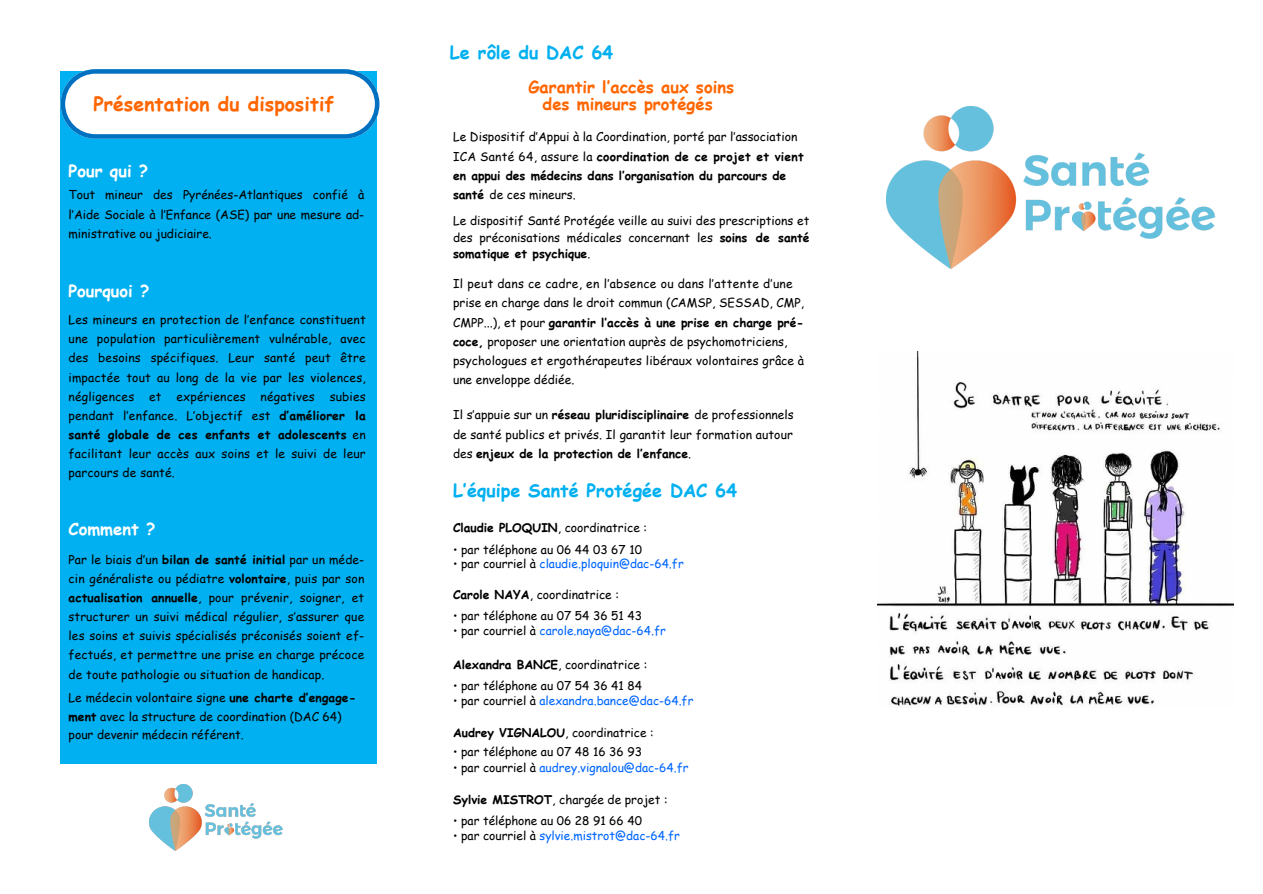
<style>
.page{position:relative;width:1263px;height:894px;background:#fff}
.page>*{position:absolute;margin:0;border:0;box-sizing:border-box;transform-origin:0 0}
.t1{font:700 19.5px "Comic Sans MS";color:#f60}
.t2{font:700 18px "Comic Sans MS";color:#00b0f0}
.t3{font:700 16.5px/16.8px "Comic Sans MS";color:#f60;text-align:center}
.t4{font:700 16.5px "Comic Sans MS";color:#fff}
.t5{font:12px/19px "Comic Sans MS";color:#000;text-align:justify}
.t6{font:12px "Comic Sans MS";color:#06f}
.t7{font:700 12px "Comic Sans MS";color:#000}
.t8{font:12px "Comic Sans MS";letter-spacing:.025em;color:#000}
.t9{font:700 12px "Comic Sans MS";letter-spacing:.02em;color:#000}
.s1{font-weight:700}
.s2{font-weight:400}
.s3{color:#000}
</style>
<div class="page">
<div style="left:61px;top:71px;width:316px;height:693px;background:#00b0f0"></div>
<div style="left:61px;top:69px;width:318px;height:70px;background:#fff;border-radius:35px"></div>
<div style="left:56px;top:65px;width:328px;height:78px;border:9px solid #0070c0;border-radius:35px"></div>
<img style="left:878px;top:352px;width:355px;height:355px">
<img style="left:887px;top:106px;width:328px;height:162px">
<img style="left:150px;top:784px;width:133px;height:65px">
<p class="t1" style="left:93px;top:90px;width:242px">Présentation du dispositif</p>
<p class="t4" style="left:69px;top:158px;width:81px">Pour qui ?</p>
<p class="t5" style="left:69px;top:185px;width:297px">Tout mineur des Pyrénées-Atlantiques confié à l’Aide Sociale à l’Enfance (ASE) par une mesure ad&shy;ministrative ou judiciaire.</p>
<p class="t4" style="left:68px;top:278px;width:82px">Pourquoi ?</p>
<p class="t5" style="left:69px;top:310px;width:299px">Les mineurs en protection de l’enfance constituent une population particulièrement vulnérable, avec des besoins spécifiques. Leur santé peut être impactée tout au long de la vie par les violences, négligences et expériences négatives subies pendant l’enfance. L’objectif est <span class="s1">d’améliorer la santé globale de ces enfants et adolescents</span> en facilitant leur accès aux soins et le suivi de leur parcours de santé.</p>
<p class="t4" style="left:69px;top:516px;width:88px">Comment ?</p>
<p class="t5" style="left:69px;top:549px;width:297px">Par le biais d’un <span class="s1">bilan de santé initial</span> par un méde&shy;cin généraliste ou pédiatre <span class="s1">volontaire</span>, puis par son <span class="s1">actualisation annuelle</span>, pour prévenir, soigner, et structurer un suivi médical régulier, s’assurer que les soins et suivis spécialisés préconisés soient ef&shy;fectués, et permettre une prise en charge précoce de toute pathologie ou situation de handicap.</p>
<p class="t5" style="left:69px;top:687px;width:289px">Le médecin volontaire signe <span class="s1">une charte d’engage-</span></p>
<p class="t5" style="left:69px;top:706px;width:275px"><span class="s1">ment</span> avec la structure de coordination (DAC 64)</p>
<p class="t5" style="left:69px;top:724px;width:177px">pour devenir médecin référent.</p>
<p class="t2" style="left:450px;top:39px;width:165px">Le rôle du DAC 64</p>
<p class="t3" style="left:528px;top:78px;width:207px">Garantir l’accès aux soins des mineurs protégés</p>
<p class="t5" style="left:453px;top:127px;width:346px">Le Dispositif d’Appui à la Coordination, porté par l’association</p>
<p class="t9" style="left:453px;top:147px;width:352px"><span class="s2">ICA Santé 64, assure la</span> coordination de ce projet et vient</p>
<p class="t7" style="left:453px;top:167px;width:335px">en appui des médecins dans l’organisation du parcours de</p>
<p class="t5" style="left:453px;top:185px;width:124px"><span class="s1">santé</span> de ces mineurs.</p>
<p class="t5" style="left:453px;top:211px;width:358px;line-height:16.8px">Le dispositif Santé Protégée veille au suivi des prescriptions et des préconisations médicales concernant les <span class="s1">soins de santé somatique et psychique</span>.</p>
<p class="t8" style="left:453px;top:274px;width:341px">Il peut dans ce cadre, en l’absence ou dans l’attente d’une</p>
<p class="t5" style="left:453px;top:293px;width:353px">prise en charge dans le droit commun (CAMSP, SESSAD, CMP,</p>
<p class="t7" style="left:453px;top:313px;width:352px"><span class="s2">CMPP...), et pour</span> garantir l’accès à une prise en charge pré-</p>
<p class="t5" style="left:453px;top:331px;width:336px"><span class="s1">coce,</span> proposer une orientation auprès de psychomotriciens,</p>
<p class="t5" style="left:453px;top:350px;width:353px">psychologues et ergothérapeutes libéraux volontaires grâce à</p>
<p class="t5" style="left:453px;top:369px;width:123px">une enveloppe dédiée.</p>
<p class="t5" style="left:453px;top:404px;width:342px">Il s’appuie sur un <span class="s1">réseau pluridisciplinaire</span> de professionnels</p>
<p class="t5" style="left:453px;top:424px;width:341px">de santé publics et privés. Il garantit leur formation autour</p>
<p class="t7" style="left:453px;top:444px;width:240px"><span class="s2">des</span> enjeux de la protection de l’enfance<span class="s2">.</span></p>
<p class="t2" style="left:453px;top:477px;width:286px">L’équipe Santé Protégée DAC 64</p>
<p class="t5" style="left:453px;top:517px;width:196px"><span class="s1">Claudie PLOQUIN</span>, coordinatrice :</p>
<p class="t5" style="left:453px;top:539px;width:190px">• par téléphone au 06 44 03 67 10</p>
<p class="t6" style="left:453px;top:555px;width:232px"><span class="s3">• par courriel à</span> claudie.ploquin@dac-64.fr</p>
<p class="t5" style="left:453px;top:584px;width:168px"><span class="s1">Carole NAYA</span>, coordinatrice :</p>
<p class="t5" style="left:453px;top:605px;width:190px">• par téléphone au 07 54 36 51 43</p>
<p class="t6" style="left:453px;top:621px;width:214px"><span class="s3">• par courriel à</span> carole.naya@dac-64.fr</p>
<p class="t5" style="left:453px;top:654px;width:196px"><span class="s1">Alexandra BANCE</span>, coordinatrice :</p>
<p class="t5" style="left:453px;top:675px;width:190px">• par téléphone au 07 54 36 41 84</p>
<p class="t6" style="left:453px;top:691px;width:242px"><span class="s3">• par courriel à</span> alexandra.bance@dac-64.fr</p>
<p class="t5" style="left:453px;top:722px;width:202px"><span class="s1">Audrey VIGNALOU</span>, coordinatrice :</p>
<p class="t5" style="left:453px;top:741px;width:190px">• par téléphone au 07 48 16 36 93</p>
<p class="t6" style="left:453px;top:758px;width:237px"><span class="s3">• par courriel à</span> audrey.vignalou@dac-64.fr</p>
<p class="t5" style="left:453px;top:789px;width:216px"><span class="s1">Sylvie MISTROT</span>, chargée de projet :</p>
<p class="t5" style="left:453px;top:810px;width:190px">• par téléphone au 06 28 91 66 40</p>
<p class="t6" style="left:453px;top:826px;width:228px"><span class="s3">• par courriel à</span> sylvie.mistrot@dac-64.fr</p>
</div>
